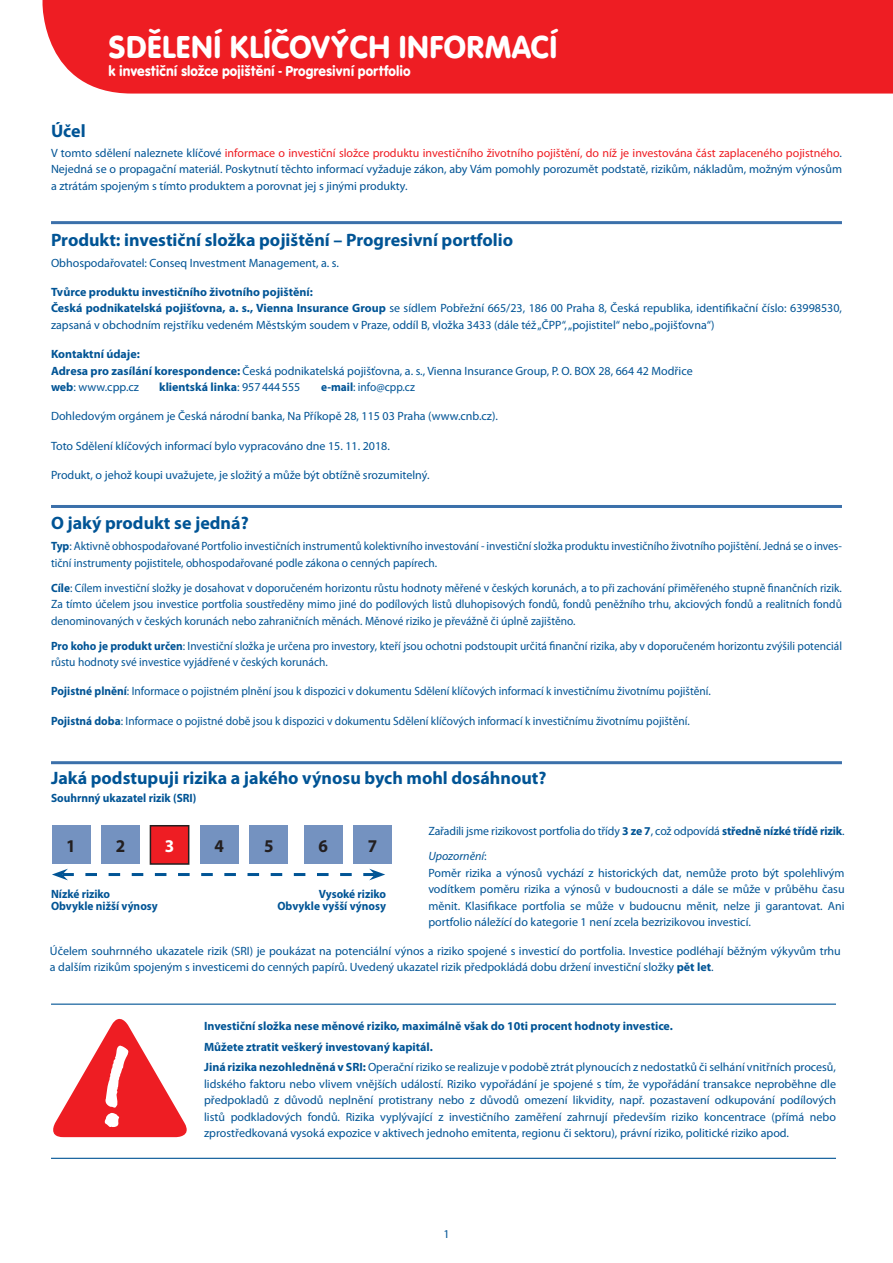
<style>
.page{position:relative;width:893px;height:1263px;background:#fff}
.page>*{position:absolute;margin:0;border:0;box-sizing:border-box;transform-origin:0 0}
.t1{font:33px "VAG Rundschrift DOT";letter-spacing:.015em;color:#fff}
.t2{font:700 18px "Myriad Pro";color:#005495}
.t3{font:700 18px "Myriad Pro";color:#231f20;scale:.95 1}
.t4{font:700 18px "Myriad Pro";color:#fff;scale:.95 1}
.t5{font:15px "VAG Rundschrift DOT";color:#fff;scale:.95 1}
.t6{font:12px/16.5px "Myriad Pro";color:#005495}
.t7{font:12px/16.5px "Myriad Pro";color:#005495;scale:.95 1}
.t8{font:700 12px/20.7px "Myriad Pro";color:#005495}
.t9{font:700 12px/12px "Myriad Pro";color:#005495;scale:.95 1}
.s1{color:#ee1d23}
.s2{font-weight:700}
.s3{font-weight:400}
.s4{font-style:italic}
</style>
<div class="page">
<div style="left:200px;top:826px;width:38px;height:38px;background:#7492c0"></div>
<hr style="left:51px;top:221px;width:791px;height:3px;background:#3b70aa">
<hr style="left:51px;top:505px;width:791px;height:3px;background:#3b70aa">
<hr style="left:51px;top:761px;width:791px;height:3px;background:#3b70aa">
<div style="left:52px;top:826px;width:38px;height:38px;background:#7492c0"></div>
<div style="left:101px;top:826px;width:39px;height:38px;background:#7492c0"></div>
<div style="left:150px;top:826px;width:39px;height:38px;background:#ee1d23"></div>
<div style="left:150px;top:825px;width:39px;height:40px;border:2px solid #231f20"></div>
<div style="left:250px;top:826px;width:38px;height:38px;background:#7492c0"></div>
<div style="left:304px;top:826px;width:38px;height:38px;background:#7492c0"></div>
<div style="left:353px;top:826px;width:39px;height:38px;background:#7492c0"></div>
<svg style="left:52px;top:869px;width:333px;height:11px"></svg>
<hr style="left:51px;top:1003px;width:785px;height:2px;background:#005495">
<hr style="left:51px;top:1158px;width:785px;height:1px;background:#005495">
<svg style="left:53px;top:1018px;width:134px;height:119px"></svg>
<div style="left:43px;top:0;width:850px;height:94px;background:#ee1d23"></div>
<h2 class="t2" style="left:51px;top:121px;width:36px">Účel</h2>
<h1 class="t1" style="left:109px;top:28px;width:450px">SDĚLENÍ KLÍČOVÝCH INFORMACÍ</h1>
<p class="t5" style="left:108px;top:62px;width:320px">k investiční složce pojištění - Progresivní portfolio</p>
<p class="t6" style="left:51px;top:145px;width:792px;text-align:justify">V tomto sdělení naleznete klíčové <span class="s1">informace o investiční složce produktu investičního životního pojištění, do níž je investována část zaplaceného pojistného</span>.<br>Nejedná se o propagační materiál. Poskytnutí těchto informací vyžaduje zákon, aby Vám pomohly porozumět podstatě, rizikům, nákladům, možným výnosům a ztrátám spojeným s tímto produktem a porovnat jej s jinými produkty.</p>
<h2 class="t2" style="left:51px;top:230px;width:464px">Produkt: investiční složka pojištění – Progresivní portfolio</h2>
<p class="t6" style="left:51px;top:255px;width:289px">Obhospodařovatel: Conseq Investment Management, a. s.</p>
<p class="t6" style="left:51px;top:284px;width:792px"><span class="s2">Tvůrce produktu investičního životního pojištění:<br>Česká podnikatelská pojišťovna, a. s., Vienna Insurance Group</span> se sídlem Pobřežní 665/23, 186 00 Praha 8, Česká republika, identifikační číslo: 63998530, zapsaná v obchodním rejstříku vedeném Městským soudem v Praze, oddíl B, vložka 3433 (dále též „ČPP“, „pojistitel“ nebo „pojišťovna“)</p>
<p class="t6" style="left:51px;top:346px;width:643px"><span class="s2">Kontaktní údaje:<br>Adresa pro zasílání korespondence:</span> Česká podnikatelská pojišťovna, a. s., Vienna Insurance Group, P. O. BOX 28, 664 42 Modřice <span class="s2">web</span>: www.cpp.cz</p>
<p class="t8" style="left:159px;top:377px;width:143px">klientská linka<span class="s3">: 957444555</span></p>
<p class="t7" style="left:321px;top:379px;width:100px"><span class="s2">e‑mail</span>: info@cpp.cz</p>
<p class="t6" style="left:51px;top:408px;width:448px">Dohledovým orgánem je Česká národní banka, Na Příkopě 28, 115 03 Praha (www.cnb.cz).</p>
<p class="t6" style="left:51px;top:438px;width:340px">Toto Sdělení klíčových informací bylo vypracováno dne 15. 11. 2018.</p>
<p class="t6" style="left:51px;top:467px;width:380px">Produkt, o jehož koupi uvažujete, je složitý a může být obtížně srozumitelný.</p>
<h2 class="t2" style="left:51px;top:513px;width:199px">O jaký produkt se jedná?</h2>
<p class="t7" style="left:51px;top:538px;width:834px"><span class="s2">Typ</span>: Aktivně obhospodařované Portfolio investičních instrumentů kolektivního investování - investiční složka produktu investičního životního pojištění. Jedná se o inves&shy;tiční instrumenty pojistitele, obhospodařované podle zákona o cenných papírech.</p>
<p class="t7" style="left:51px;top:580px;width:834px;text-align:justify"><span class="s2">Cíle</span>: Cílem investiční složky je dosahovat v doporučeném horizontu růstu hodnoty měřené v českých korunách, a to při zachování přiměřeného stupně finančních rizik.<br>Za tímto účelem jsou investice portfolia soustředěny mimo jiné do podílových listů dluhopisových fondů, fondů peněžního trhu, akciových fondů a realitních fondů denominovaných v českých korunách nebo zahraničních měnách. Měnové riziko je převážně či úplně zajištěno.</p>
<p class="t7" style="left:51px;top:638px;width:834px"><span class="s2">Pro koho je produkt určen</span>: Investiční složka je určena pro investory, kteří jsou ochotni podstoupit určitá finanční rizika, aby v doporučeném horizontu zvýšili potenciál růstu hodnoty své investice vyjádřené v českých korunách.</p>
<p class="t7" style="left:51px;top:683px;width:696px"><span class="s2">Pojistné plnění</span>: Informace o pojistném plnění jsou k dispozici v dokumentu Sdělení klíčových informací k investičnímu životnímu pojištění.</p>
<p class="t7" style="left:51px;top:713px;width:674px"><span class="s2">Pojistná doba</span>: Informace o pojistné době jsou k dispozici v dokumentu Sdělení klíčových informací k investičnímu životnímu pojištění.</p>
<h2 class="t2" style="left:51px;top:768px;width:497px">Jaká podstupuji rizika a jakého výnosu bych mohl dosáhnout?</h2>
<p class="t9" style="left:51px;top:792px;width:155px">Souhrnný ukazatel rizik (SRI)</p>
<h2 class="t3" style="left:66px;top:835px;width:11px">1</h2>
<h2 class="t3" style="left:116px;top:835px;width:11px">2</h2>
<h2 class="t4" style="left:165px;top:835px;width:11px">3</h2>
<h2 class="t3" style="left:264px;top:835px;width:11px">5</h2>
<h2 class="t3" style="left:318px;top:835px;width:11px">6</h2>
<h2 class="t3" style="left:368px;top:835px;width:11px">7</h2>
<h2 class="t3" style="left:214px;top:835px;width:11px">4</h2>
<p class="t9" style="left:51px;top:888px;width:114px">Nízké riziko<br>Obvykle nižší výnosy</p>
<p class="t9" style="left:277px;top:888px;width:116px;text-align:right">Vysoké riziko<br>Obvykle vyšší výnosy</p>
<p class="t6" style="left:428px;top:819px;width:418px;line-height:25px">Zařadili jsme rizikovost portfolia do třídy <span class="s2">3 ze 7</span>, což odpovídá <span class="s2">středně nízké třídě rizik</span>.<br><span class="s4">Upozornění</span>:</p>
<p class="t6" style="left:428px;top:865px;width:418px;text-align:justify">Poměr rizika a výnosů vychází z historických dat, nemůže proto být spolehlivým vodítkem poměru rizika a výnosů v budoucnosti a dále se může v průběhu času měnit. Klasifikace portfolia se může v budoucnu měnit, nelze ji garantovat. Ani portfolio náležící do kategorie 1 není zcela bezrizikovou investicí.</p>
<p class="t6" style="left:50px;top:943px;width:792px">Účelem souhrnného ukazatele rizik (SRI) je poukázat na potenciální výnos a riziko spojené s investicí do portfolia. Investice podléhají běžným výkyvům trhu a dalším rizikům spojeným s investicemi do cenných papírů. Uvedený ukazatel rizik předpokládá dobu držení investiční složky <span class="s2">pět let</span>.</p>
<p class="t8" style="left:204px;top:1016px;width:633px">Investiční složka nese měnové riziko, maximálně však do 10ti procent hodnoty investice.<br>Můžete ztratit veškerý investovaný kapitál.<br>Jiná rizika nezohledněná v SRI: <span class="s3">Operační riziko se realizuje v podobě ztrát plynoucích z nedostatků či selhání vnitřních procesů,</span></p>
<p class="t6" style="left:204px;top:1076px;width:633px;text-align:justify">lidského faktoru nebo vlivem vnějších událostí. Riziko vypořádání je spojené s tím, že vypořádání transakce neproběhne dle předpokladů z důvodů neplnění protistrany nebo z důvodů omezení likvidity, např. pozastavení odkupování podílových listů podkladových fondů. Rizika vyplývající z investičního zaměření zahrnují především riziko koncentrace (přímá nebo zprostředkovaná vysoká expozice v aktivech jednoho emitenta, regionu či sektoru), právní riziko, politické riziko apod.</p>
<p class="t6" style="left:443px;top:1226px;width:8px">1</p>
</div>
